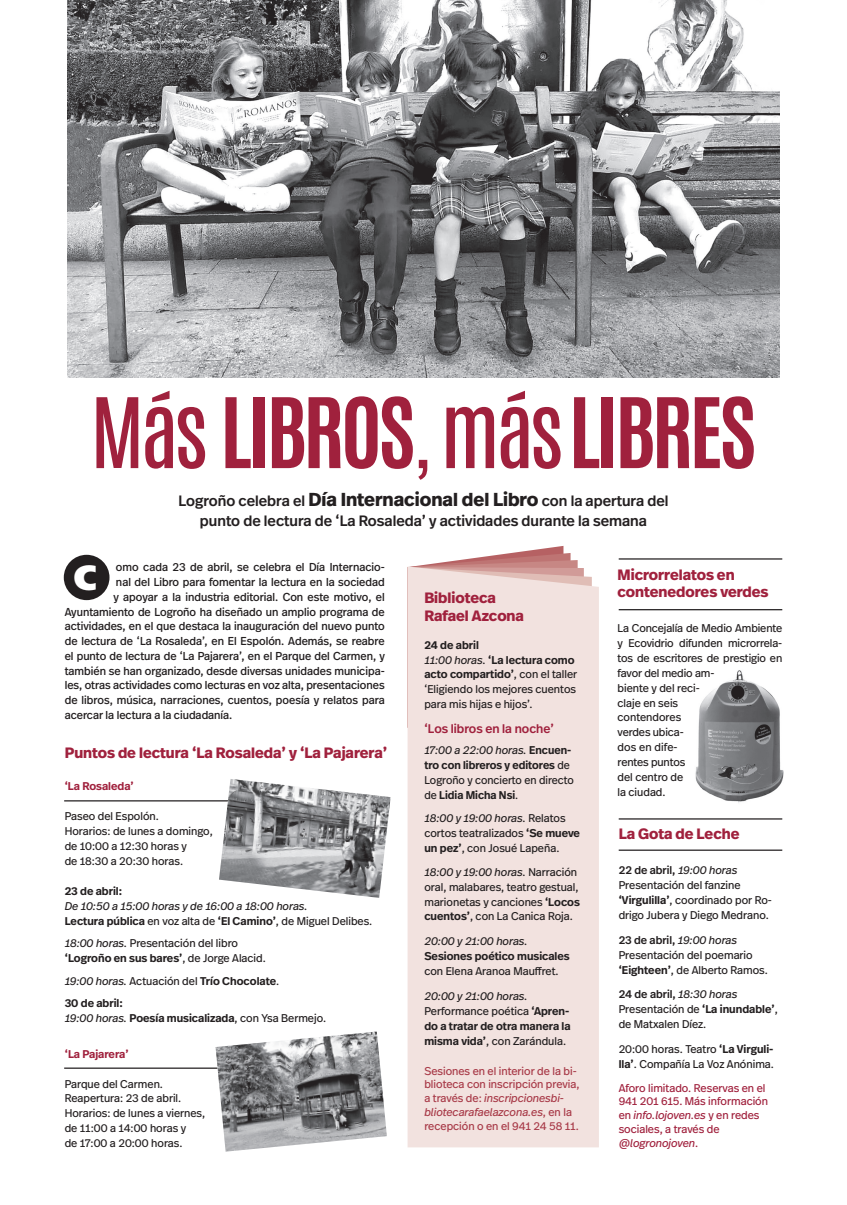
<style>
.page{position:relative;width:847px;height:1205px;background:#fff}
.page>*{position:absolute;margin:0;border:0;box-sizing:border-box;transform-origin:0 0}
.t1{font:700 82.5px "Antonio";letter-spacing:-.05em;color:#a0213d}
.t2{font:900 35px "Frutiger LT Std";color:#fff}
.t3{font:500 15px "Real Head Pro";color:#231f20}
.t4{font:700 15px "Real Head Pro";color:#a0213d}
.t5{font:500 12.5px "Real Head Pro";color:#a0213d}
.t6{font:11.5px "Real Head Pro";color:#231f20}
.t7{font:11.25px/14.9px "Real Head Pro";color:#231f20}
.t8{font:600 11.25px/14.9px "Real Head Pro";color:#231f20}
.t9{font:11.25px/13.8px "Real Head Pro";color:#a83a48}
.t10{font:11.25px/13.8px "Real Head Pro";color:#a0213d}
.t11{font:italic 11.25px "Real Head Pro";color:#231f20}
.t12{font:600 11.25px "Real Head Pro";color:#a0213d}
.t13{font:500 11.25px "Real Head Pro";color:#231f20}
.t14{font:italic 11.25px "Real Head Pro";color:#a0213d}
.s1{font-weight:400}
.s2{font-family:"Arial";font-weight:400}
.s3{font-weight:700;font-size:18.75px}
.s4{font-weight:500}
.s5{font-style:italic}
.s6{font-weight:600}
.s7{font-weight:400;font-style:italic}
.s8{font-style:normal}
</style>
<div class="page">
<svg style="left:416px;top:546px;width:162px;height:20px"></svg>
<div style="left:408px;top:566px;width:191px;height:581px;background:#f2e2df"></div>
<img style="left:67px;top:0;width:713px;height:378px">
<div style="left:64px;top:555px;width:45px;height:45px;background:#231f20;border-radius:50%"></div>
<hr style="left:64px;top:800px;width:217px;height:1px;background:#231f20">
<img style="left:695px;top:670px;width:89px;height:133px">
<hr style="left:619px;top:609px;width:163px;height:1px;background:#231f20">
<hr style="left:619px;top:558px;width:163px;height:1px;background:#231f20">
<hr style="left:619px;top:849px;width:163px;height:2px;background:#231f20">
<hr style="left:619px;top:818px;width:163px;height:1px;background:#231f20">
<hr style="left:64px;top:1067px;width:217px;height:2px;background:#231f20">
<img style="left:216px;top:1031px;width:171px;height:120px">
<img style="left:219px;top:779px;width:172px;height:119px">
<p class="t1" style="left:90px;top:370px;width:667px"><span class="s1">Más</span> LIBROS<span class="s2">,</span><span class="s1">más</span>LIBRES</p>
<p class="t3" style="left:179px;top:490px;width:491px">Logroño celebra el <span class="s3">Día Internacional del Libro</span> con la apertura del</p>
<p class="t3" style="left:200px;top:510px;width:448px">punto de lectura de ‘La Rosaleda’ y actividades durante la semana</p>
<p class="t4" style="left:617px;top:563px;width:119px">Microrrelatos en</p>
<p class="t4" style="left:617px;top:581px;width:152px">contenedores verdes</p>
<p class="t7" style="left:617px;top:620px;width:166px;text-align:justify">La Concejalía de Medio Ambiente y Ecovidrio difunden microrrela&shy;tos de escritores de prestigio en favor del medio am-</p>
<p class="t7" style="left:617px;top:680px;width:84px">biente y del reci-</p>
<p class="t7" style="left:617px;top:695px;width:62px">claje en seis</p>
<p class="t7" style="left:617px;top:710px;width:65px">contendores</p>
<p class="t7" style="left:617px;top:724px;width:68px">verdes ubica-</p>
<p class="t7" style="left:617px;top:739px;width:62px">dos en dife-</p>
<p class="t7" style="left:617px;top:754px;width:69px">rentes puntos</p>
<p class="t7" style="left:617px;top:769px;width:67px">del centro de</p>
<p class="t7" style="left:617px;top:784px;width:50px">la ciudad.</p>
<p class="t4" style="left:619px;top:823px;width:122px">La Gota de Leche</p>
<p class="t7" style="left:619px;top:862px;width:123px"><span class="s4">22 de abril,</span> <span class="s5">19:00 horas<br></span>Presentación del fanzine</p>
<p class="t7" style="left:619px;top:892px;width:155px"><span class="s6">‘Virgulilla’</span>, coordinado por Ro&shy;drigo Jubera y Diego Medrano.</p>
<p class="t7" style="left:619px;top:932px;width:136px"><span class="s4">23 de abril,</span> <span class="s5">19:00 horas<br></span>Presentación del poemario</p>
<p class="t7" style="left:619px;top:962px;width:151px"><span class="s6">‘Eighteen’</span>, de Alberto Ramos.</p>
<p class="t13" style="left:619px;top:986px;width:120px">24 de abril, <span class="s7">18:30 horas</span></p>
<p class="t7" style="left:619px;top:1001px;width:161px">Presentación de <span class="s6">‘La inundable’</span>, de Matxalen Díez.</p>
<p class="t7" style="left:619px;top:1041px;width:157px">20:00 horas. Teatro <span class="s6">‘La Virguli&shy;lla’</span>. Compañía La Voz Anónima.</p>
<p class="t10" style="left:619px;top:1080px;width:151px">Aforo limitado. Reservas en el<br>941 201 615. Más información en <span class="s5">info.lojoven.es</span> y en redes sociales, a través de</p>
<p class="t14" style="left:619px;top:1135px;width:81px">@logronojoven<span class="s8">.</span></p>
<p class="t6" style="left:116px;top:559px;width:270px">omo cada 23 de abril, se celebra el Día Internacio-</p>
<p class="t6" style="left:116px;top:574px;width:270px">nal del Libro para fomentar la lectura en la sociedad</p>
<p class="t6" style="left:113px;top:589px;width:273px">y apoyar a la industria editorial. Con este motivo, el</p>
<p class="t6" style="left:65px;top:603px;width:322px">Ayuntamiento de Logroño ha diseñado un amplio programa de</p>
<p class="t6" style="left:65px;top:618px;width:322px">actividades, en el que destaca la inauguración del nuevo punto</p>
<p class="t6" style="left:65px;top:633px;width:321px">de lectura de ‘La Rosaleda’, en El Espolón. Además, se reabre</p>
<p class="t6" style="left:65px;top:648px;width:322px">el punto de lectura de ‘La Pajarera’, en el Parque del Carmen, y</p>
<p class="t6" style="left:65px;top:662px;width:322px">también se han organizado, desde diversas unidades municipa-</p>
<p class="t6" style="left:65px;top:677px;width:321px">les, otras actividades como lecturas en voz alta, presentaciones</p>
<p class="t6" style="left:65px;top:692px;width:322px">de libros, música, narraciones, cuentos, poesía y relatos para</p>
<p class="t6" style="left:65px;top:707px;width:169px">acercar la lectura a la ciudadanía.</p>
<p class="t2" style="left:74px;top:556px;width:24px">C</p>
<p class="t4" style="left:424px;top:587px;width:73px">Biblioteca</p>
<p class="t4" style="left:424px;top:604px;width:101px">Rafael Azcona</p>
<p class="t8" style="left:424px;top:637px;width:56px">24 de abril</p>
<p class="t7" style="left:424px;top:652px;width:154px"><span class="s5">11:00 horas.</span> <span class="s6">‘La lectura como acto compartido’</span>, con el taller ‘Eligiendo los mejores cuentos para mis hijas e hijos’.</p>
<p class="t5" style="left:424px;top:720px;width:131px">‘Los libros en la noche’</p>
<p class="t8" style="left:424px;top:742px;width:151px"><span class="s7">17:00 a 22:00 horas.</span> Encuen&shy;tro con libreros y editores <span class="s1">de<br>Logroño y concierto en directo de</span> Lidia Micha Nsi<span class="s1">.</span></p>
<p class="t7" style="left:424px;top:811px;width:157px"><span class="s5">18:00 y 19:00 horas.</span> Relatos cortos teatralizados <span class="s6">‘Se mueve un pez’</span>, con Josué Lapeña.</p>
<p class="t7" style="left:424px;top:864px;width:157px"><span class="s5">18:00 y 19:00 horas.</span> Narración oral, malabares, teatro gestual, marionetas y canciones <span class="s6">‘Locos cuentos’</span>, con La Canica Roja.</p>
<p class="t8" style="left:424px;top:933px;width:147px"><span class="s7">20:00 y 21:00 horas.<br></span>Sesiones poético musicales <span class="s1">con Elena Aranoa Mauffret.</span></p>
<p class="t8" style="left:424px;top:988px;width:148px"><span class="s7">20:00 y 21:00 horas.<br></span><span class="s1">Performance poética</span> ‘Apren&shy;do a tratar de otra manera la misma vida’<span class="s1">, con Zarándula.</span></p>
<p class="t9" style="left:424px;top:1063px;width:157px">Sesiones en el interior de la bi&shy;blioteca con inscripción previa, a través de: <span class="s5">inscripcionesbi&shy;bliotecarafaelazcona.es</span>, en la recepción o en el 941 24 58 11.</p>
<p class="t4" style="left:65px;top:742px;width:324px">Puntos de lectura ‘La Rosaleda’ y ‘La Pajarera’</p>
<p class="t12" style="left:65px;top:778px;width:71px">‘La Rosaleda’</p>
<p class="t7" style="left:65px;top:808px;width:96px">Paseo del Espolón.</p>
<p class="t7" style="left:65px;top:823px;width:150px">Horarios: de lunes a domingo,</p>
<p class="t7" style="left:65px;top:838px;width:124px">de 10:00 a 12:30 horas y</p>
<p class="t7" style="left:65px;top:853px;width:120px">de 18:30 a 20:30 horas.</p>
<p class="t8" style="left:65px;top:883px;width:59px">23 de abril:</p>
<p class="t11" style="left:65px;top:898px;width:244px">De 10:50 a 15:00 horas y de 16:00 a 18:00 horas.</p>
<p class="t7" style="left:65px;top:913px;width:309px"><span class="s6">Lectura pública</span> en voz alta de <span class="s6">‘El Camino’</span>, de Miguel Delibes.</p>
<p class="t7" style="left:65px;top:936px;width:175px"><span class="s5">18:00 horas.</span> Presentación del libro</p>
<p class="t8" style="left:65px;top:950px;width:203px">‘Logroño en sus bares’<span class="s1">, de Jorge Alacid.</span></p>
<p class="t7" style="left:65px;top:973px;width:216px"><span class="s5">19:00 horas.</span> Actuación del <span class="s6">Trío Chocolate</span>.</p>
<p class="t8" style="left:65px;top:995px;width:60px">30 de abril:</p>
<p class="t8" style="left:65px;top:1010px;width:263px"><span class="s7">19:00 horas.</span> Poesía musicalizada<span class="s1">, con Ysa Bermejo.</span></p>
<p class="t12" style="left:65px;top:1045px;width:66px">‘La Pajarera’</p>
<p class="t7" style="left:65px;top:1076px;width:100px">Parque del Carmen.</p>
<p class="t7" style="left:65px;top:1091px;width:118px">Reapertura: 23 de abril.</p>
<p class="t7" style="left:65px;top:1105px;width:142px">Horarios: de lunes a viernes,</p>
<p class="t7" style="left:65px;top:1120px;width:123px">de 11:00 a 14:00 horas y</p>
<p class="t7" style="left:65px;top:1135px;width:119px">de 17:00 a 20:00 horas.</p>
</div>
